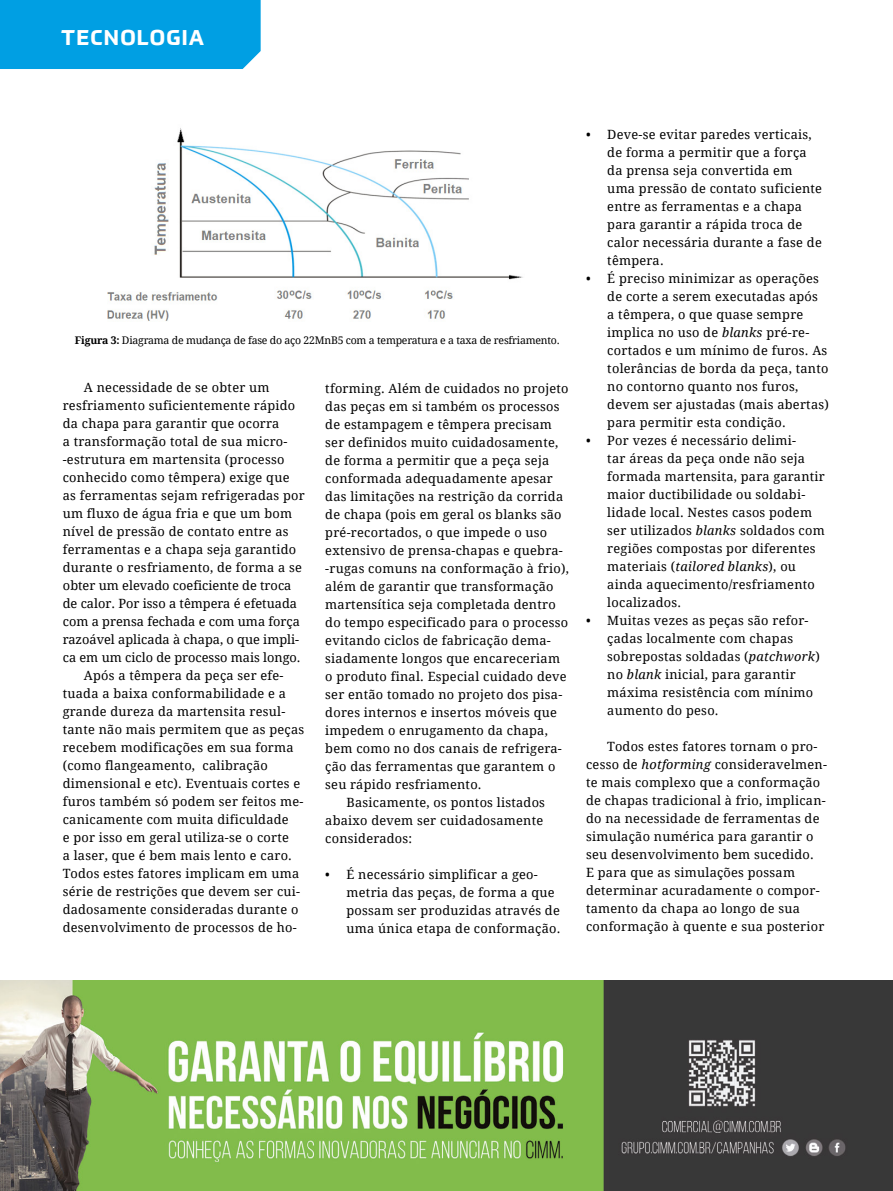
<style>
.page{position:relative;width:893px;height:1191px;background:#fff}
.page>*{position:absolute;margin:0;border:0;box-sizing:border-box;transform-origin:0 0}
.t1{font:700 21px "Prometo";letter-spacing:.06em;color:#fff}
.t2{font:12.75px/18px "Droid Serif";letter-spacing:.02em;color:#000}
.t3{font:12.75px "Droid Serif";color:#000}
.t4{font:10.5px "Droid Serif";letter-spacing:-.02em;color:#000}
.s1{font-weight:700}
.s2{font-style:italic}
</style>
<div class="page">
<div style="left:0;top:0;width:261px;height:69px;background:#009fe3"></div>
<img style="left:0;top:980px;width:893px;height:211px">
<img style="left:107px;top:128px;width:416px;height:193px">
<h1 class="t1" style="left:61px;top:24px;width:145px">TECNOLOGIA</h1>
<p class="t4" style="left:75px;top:334px;width:486px"><span class="s1">Figura 3:</span> Diagrama de mudança de fase do aço 22MnB5 com a temperatura e a taxa de resfriamento.</p>
<p class="t2" style="left:325px;top:379px;width:245px">tforming. Além de cuidados no projeto</p>
<p class="t2" style="left:325px;top:397px;width:236px">das peças em si também os processos</p>
<p class="t2" style="left:325px;top:415px;width:228px">de estampagem e têmpera precisam</p>
<p class="t2" style="left:325px;top:433px;width:235px">ser definidos muito cuidadosamente,</p>
<p class="t2" style="left:325px;top:451px;width:225px">de forma a permitir que a peça seja</p>
<p class="t2" style="left:325px;top:469px;width:229px">conformada adequadamente apesar</p>
<p class="t2" style="left:325px;top:487px;width:239px">das limitações na restrição da corrida</p>
<p class="t2" style="left:325px;top:505px;width:238px">de chapa (pois em geral os blanks são</p>
<p class="t2" style="left:325px;top:523px;width:223px">pré-recortados, o que impede o uso</p>
<p class="t2" style="left:325px;top:541px;width:239px">extensivo de prensa-chapas e quebra-</p>
<p class="t2" style="left:325px;top:559px;width:245px">-rugas comuns na conformação à frio),</p>
<p class="t2" style="left:325px;top:577px;width:230px">além de garantir que transformação</p>
<p class="t2" style="left:325px;top:595px;width:232px">martensítica seja completada dentro</p>
<p class="t2" style="left:325px;top:613px;width:244px">do tempo especificado para o processo</p>
<p class="t2" style="left:325px;top:631px;width:227px">evitando ciclos de fabricação dema-</p>
<p class="t2" style="left:325px;top:649px;width:236px">siadamente longos que encareceriam</p>
<p class="t2" style="left:325px;top:667px;width:243px">o produto final. Especial cuidado deve</p>
<p class="t2" style="left:325px;top:685px;width:238px">ser então tomado no projeto dos pisa-</p>
<p class="t2" style="left:325px;top:703px;width:233px">dores internos e insertos móveis que</p>
<p class="t2" style="left:325px;top:721px;width:224px">impedem o enrugamento da chapa,</p>
<p class="t2" style="left:325px;top:739px;width:238px">bem como no dos canais de refrigera-</p>
<p class="t2" style="left:325px;top:757px;width:232px">ção das ferramentas que garantem o</p>
<p class="t2" style="left:325px;top:775px;width:158px">seu rápido resfriamento.</p>
<p class="t2" style="left:347px;top:793px;width:200px">Basicamente, os pontos listados</p>
<p class="t2" style="left:325px;top:811px;width:220px">abaixo devem ser cuidadosamente</p>
<p class="t2" style="left:325px;top:829px;width:88px">considerados:</p>
<p class="t2" style="left:347px;top:865px;width:215px;text-indent:-21px">• É necessário simplificar a geo&shy;metria das peças, de forma a que possam ser produzidas através de uma única etapa de conformação.</p>
<p class="t2" style="left:84px;top:378px;width:187px">A necessidade de se obter um</p>
<p class="t2" style="left:63px;top:396px;width:234px">resfriamento suficientemente rápido</p>
<p class="t2" style="left:63px;top:414px;width:218px">da chapa para garantir que ocorra</p>
<p class="t2" style="left:63px;top:432px;width:226px">a transformação total de sua micro-</p>
<p class="t2" style="left:63px;top:450px;width:223px">-estrutura em martensita (processo</p>
<p class="t2" style="left:63px;top:468px;width:228px">conhecido como têmpera) exige que</p>
<p class="t2" style="left:63px;top:486px;width:244px">as ferramentas sejam refrigeradas por</p>
<p class="t2" style="left:63px;top:504px;width:231px">um fluxo de água fria e que um bom</p>
<p class="t2" style="left:63px;top:522px;width:227px">nível de pressão de contato entre as</p>
<p class="t2" style="left:63px;top:540px;width:235px">ferramentas e a chapa seja garantido</p>
<p class="t2" style="left:63px;top:558px;width:241px">durante o resfriamento, de forma a se</p>
<p class="t3" style="left:63px;top:578px;width:230px">obter um elevado coeficiente de troca</p>
<p class="t3" style="left:63px;top:596px;width:236px">de calor. Por isso a têmpera é efetuada</p>
<p class="t3" style="left:63px;top:614px;width:239px">com a prensa fechada e com uma força</p>
<p class="t3" style="left:63px;top:632px;width:238px">razoável aplicada à chapa, o que impli-</p>
<p class="t3" style="left:63px;top:650px;width:239px">ca em um ciclo de processo mais longo.</p>
<p class="t2" style="left:84px;top:666px;width:201px">Após a têmpera da peça ser efe-</p>
<p class="t2" style="left:63px;top:684px;width:225px">tuada a baixa conformabilidade e a</p>
<p class="t2" style="left:63px;top:702px;width:224px">grande dureza da martensita resul-</p>
<p class="t2" style="left:63px;top:720px;width:243px">tante não mais permitem que as peças</p>
<p class="t2" style="left:63px;top:738px;width:232px">recebem modificações em sua forma</p>
<p class="t2" style="left:63px;top:756px;width:207px">(como flangeamento, calibração</p>
<p class="t2" style="left:63px;top:774px;width:239px">dimensional e etc). Eventuais cortes e</p>
<p class="t2" style="left:63px;top:792px;width:242px">furos também só podem ser feitos me-</p>
<p class="t2" style="left:63px;top:810px;width:227px">canicamente com muita dificuldade</p>
<p class="t2" style="left:63px;top:828px;width:228px">e por isso em geral utiliza-se o corte</p>
<p class="t2" style="left:63px;top:846px;width:231px">a laser, que é bem mais lento e caro.</p>
<p class="t2" style="left:63px;top:864px;width:238px">Todos estes fatores implicam em uma</p>
<p class="t2" style="left:63px;top:882px;width:239px">série de restrições que devem ser cui-</p>
<p class="t2" style="left:63px;top:900px;width:237px">dadosamente consideradas durante o</p>
<p class="t2" style="left:63px;top:918px;width:236px">desenvolvimento de processos de ho-</p>
<p class="t2" style="left:607px;top:125px;width:216px;text-indent:-21px">• Deve-se evitar paredes verticais, de forma a permitir que a força da prensa seja convertida em uma pressão de contato suficiente entre as ferramentas e a chapa para garantir a rápida troca de calor necessária durante a fase de têmpera.</p>
<p class="t2" style="left:607px;top:269px;width:223px;text-indent:-21px">• É preciso minimizar as operações de corte a serem executadas após<br>a têmpera, o que quase sempre implica no uso de <span class="s2">blanks</span> pré-re&shy;cortados e um mínimo de furos. As tolerâncias de borda da peça, tanto no contorno quanto nos furos, devem ser ajustadas (mais abertas) para permitir esta condição.</p>
<p class="t2" style="left:607px;top:431px;width:219px;text-indent:-21px">• Por vezes é necessário delimi-<br>tar áreas da peça onde não seja formada martensita, para garantir maior ductibilidade ou soldabi&shy;lidade local. Nestes casos podem ser utilizados <span class="s2">blanks</span> soldados com regiões compostas por diferentes materiais (<span class="s2">tailored blanks</span>), ou ainda aquecimento/resfriamento localizados.</p>
<p class="t2" style="left:607px;top:611px;width:214px;text-indent:-21px">• Muitas vezes as peças são refor&shy;çadas localmente com chapas sobrepostas soldadas (<span class="s2">patchwork</span>) no <span class="s2">blank</span> inicial, para garantir máxima resistência com mínimo aumento do peso.</p>
<p class="t2" style="left:586px;top:737px;width:242px;text-indent:21px">Todos estes fatores tornam o pro&shy;cesso de <span class="s2">hotforming</span> consideravelmen&shy;te mais complexo que a conformação de chapas tradicional à frio, implican&shy;do na necessidade de ferramentas de simulação numérica para garantir o seu desenvolvimento bem sucedido.<br>E para que as simulações possam determinar acuradamente o compor&shy;tamento da chapa ao longo de sua conformação à quente e sua posterior</p>
</div>
